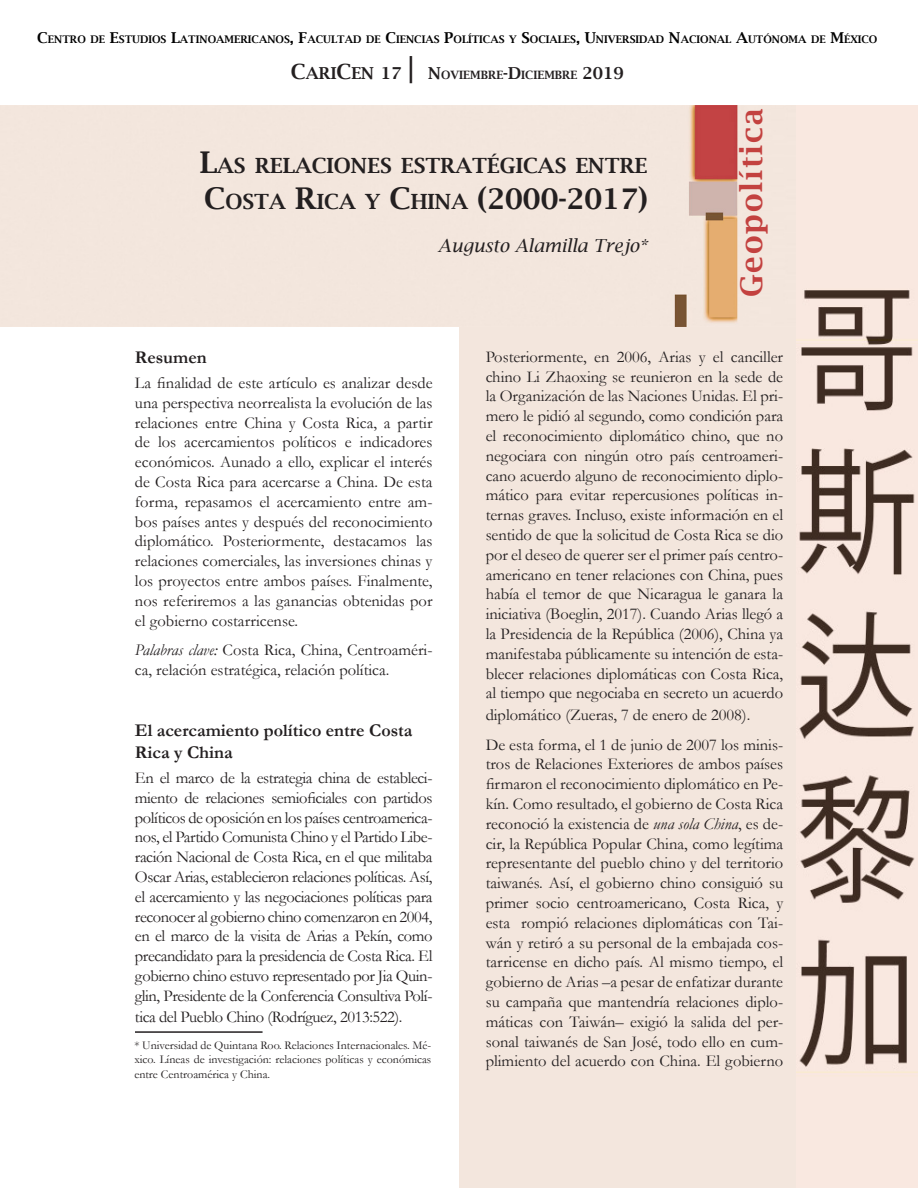
<style>
.page{position:relative;width:918px;height:1188px;background:#fff}
.page>*{position:absolute;margin:0;border:0;box-sizing:border-box;transform-origin:0 0}
.t1{font:600 30px "Lucida Bright";letter-spacing:.065em;color:#c3413f}
.titulo{font:600 21px/36px "Lucida Bright";color:#231f20}
.editorial_tit{font:700 18px/21.6px "Garamond";color:#231f20}
.autor{font:italic 18px "Lucida Bright";color:#231f20}
.cont_y_editorial{font:16.5px/19.8px "Garamond";color:#231f20;text-align:justify}
.cont_y_editorial-2{font:16.5px "Garamond";letter-spacing:-.025em;color:#231f20}
.citas{font:12px/14.4px "Garamond";color:#231f20;text-align:justify}
.t2{font:600 11.55px "Lucida Bright";color:#231f20}
.t3{font:600 10.5px "Lucida Bright";color:#000}
.s1{font-size:15px}
.s2{font-size:21px}
.s3{font-size:16.5px}
.s4{font-size:30px}
.s5{font-size:28.5px}
.s6{font-style:italic}
</style>
<div class="page">
<div style="left:460px;top:325px;width:343px;height:863px;background:#f3e6dd"></div>
<div style="left:0;top:105px;width:796px;height:222px;background:#f3e6dd"></div>
<img style="left:796px;top:105px;width:122px;height:1083px">
<hr style="left:135px;top:1031px;width:128px;height:2px;background:#231f20">
<p class="t3" style="left:37px;top:33px;width:842px"><span class="s1">C</span>ENTRO DE <span class="s1">E</span>STUDIOS <span class="s1">L</span>ATINOAMERICANOS<span class="s1">, F</span>ACULTAD DE <span class="s1">C</span>IENCIAS <span class="s1">P</span>OLÍTICAS Y <span class="s1">S</span>OCIALES<span class="s1">, U</span>NIVERSIDAD <span class="s1">N</span>ACIONAL <span class="s1">A</span>UTÓNOMA DE <span class="s1">M</span>ÉXICO</p>
<p class="t2" style="left:291px;top:68px;width:335px"><span class="s2">C</span><span class="s3">ARI</span><span class="s2">C</span><span class="s3">EN 17</span> <span class="s4">|</span> <span class="s3">N</span>OVIEMBRE<span class="s3">-D</span>ICIEMBRE <span class="s3">2019</span></p>
<p class="titulo" style="left:200px;top:147px;width:449px"><span class="s4">L</span>AS RELACIONES ESTRATÉGICAS ENTRE<br><span class="s4">C</span>OSTA <span class="s4">R</span>ICA Y <span class="s4">C</span>HINA <span class="s4">(</span><span class="s5">2000-2017</span><span class="s4">)</span></p>
<p class="autor" style="left:438px;top:236px;width:211px">Augusto Alamilla Trejo*</p>
<p class="t1" style="left:734px;top:297px;width:191px;rotate:-90deg">Geopolítica</p>
<p class="editorial_tit" style="left:135px;top:346px;width:73px">Resumen</p>
<p class="cont_y_editorial" style="left:135px;top:373px;width:299px">La finalidad de este artículo es analizar desde una perspectiva neorrealista la evolución de las relaciones entre China y Costa Rica, a partir de los acercamientos políticos e indicadores económicos. Aunado a ello, explicar el interés de Costa Rica para acercarse a China. De esta forma, repasamos el acercamiento entre am&shy;bos países antes y después del reconocimiento diplomático. Posteriormente, destacamos las relaciones comerciales, las inversiones chinas y los proyectos entre ambos países. Finalmente, nos referiremos a las ganancias obtenidas por el gobierno costarricense.</p>
<p class="cont_y_editorial" style="left:135px;top:640px;width:299px"><span class="s6">Palabras clave:</span> Costa Rica, China, Centroaméri&shy;ca, relación estratégica, relación política.</p>
<p class="editorial_tit" style="left:135px;top:720px;width:279px">El acercamiento político entre Costa<br>Rica y China</p>
<p class="cont_y_editorial" style="left:135px;top:767px;width:299px">En el marco de la estrategia china de estableci&shy;miento de relaciones semioficiales con partidos políticos de oposición en los países centroamerica&shy;nos, el Partido Comunista Chino y el Partido Libe&shy;ración Nacional de Costa Rica, en el que militaba Oscar Arias, establecieron relaciones políticas. Así, el acercamiento y las negociaciones políticas para reconocer al gobierno chino comenzaron en 2004, en el marco de la visita de Arias a Pekín, como precandidato para la presidencia de Costa Rica. El gobierno chino estuvo representado por Jia Quin&shy;glin, Presidente de la Conferencia Consultiva Polí-</p>
<p class="cont_y_editorial-2" style="left:135px;top:1006px;width:269px">tica del Pueblo Chino (Rodríguez, 2013:522).</p>
<p class="citas" style="left:134px;top:1037px;width:299px">* Universidad de Quintana Roo. Relaciones Internacionales. Mé&shy;xico. Líneas de investigación: relaciones políticas y económicas entre Centroamérica y China.</p>
<p class="cont_y_editorial" style="left:486px;top:346px;width:299px">Posteriormente, en 2006, Arias y el canciller chino Li Zhaoxing se reunieron en la sede de la Organización de las Naciones Unidas. El pri&shy;mero le pidió al segundo, como condición para el reconocimiento diplomático chino, que no negociara con ningún otro país centroameri&shy;cano acuerdo alguno de reconocimiento diplo&shy;mático para evitar repercusiones políticas in&shy;ternas graves. Incluso, existe información en el sentido de que la solicitud de Costa Rica se dio por el deseo de querer ser el primer país centro&shy;americano en tener relaciones con China, pues había el temor de que Nicaragua le ganara la iniciativa (Boeglin, 2017). Cuando Arias llegó a la Presidencia de la República (2006), China ya manifestaba públicamente su intención de esta&shy;blecer relaciones diplomáticas con Costa Rica, al tiempo que negociaba en secreto un acuerdo</p>
<p class="cont_y_editorial" style="left:486px;top:704px;width:266px">diplomático (Zueras, 7 de enero de 2008).</p>
<p class="cont_y_editorial" style="left:486px;top:734px;width:299px">De esta forma, el 1 de junio de 2007 los minis&shy;tros de Relaciones Exteriores de ambos países firmaron el reconocimiento diplomático en Pe&shy;kín. Como resultado, el gobierno de Costa Rica reconoció la existencia de <span class="s6">una sola China</span>, es de&shy;cir, la República Popular China, como legítima representante del pueblo chino y del territorio taiwanés. Así, el gobierno chino consiguió su primer socio centroamericano, Costa Rica, y esta rompió relaciones diplomáticas con Tai&shy;wán y retiró a su personal de la embajada cos&shy;tarricense en dicho país. Al mismo tiempo, el gobierno de Arias –a pesar de enfatizar durante su campaña que mantendría relaciones diplo&shy;máticas con Taiwán– exigió la salida del per&shy;sonal taiwanés de San José, todo ello en cum&shy;plimiento del acuerdo con China. El gobierno</p>
</div>
